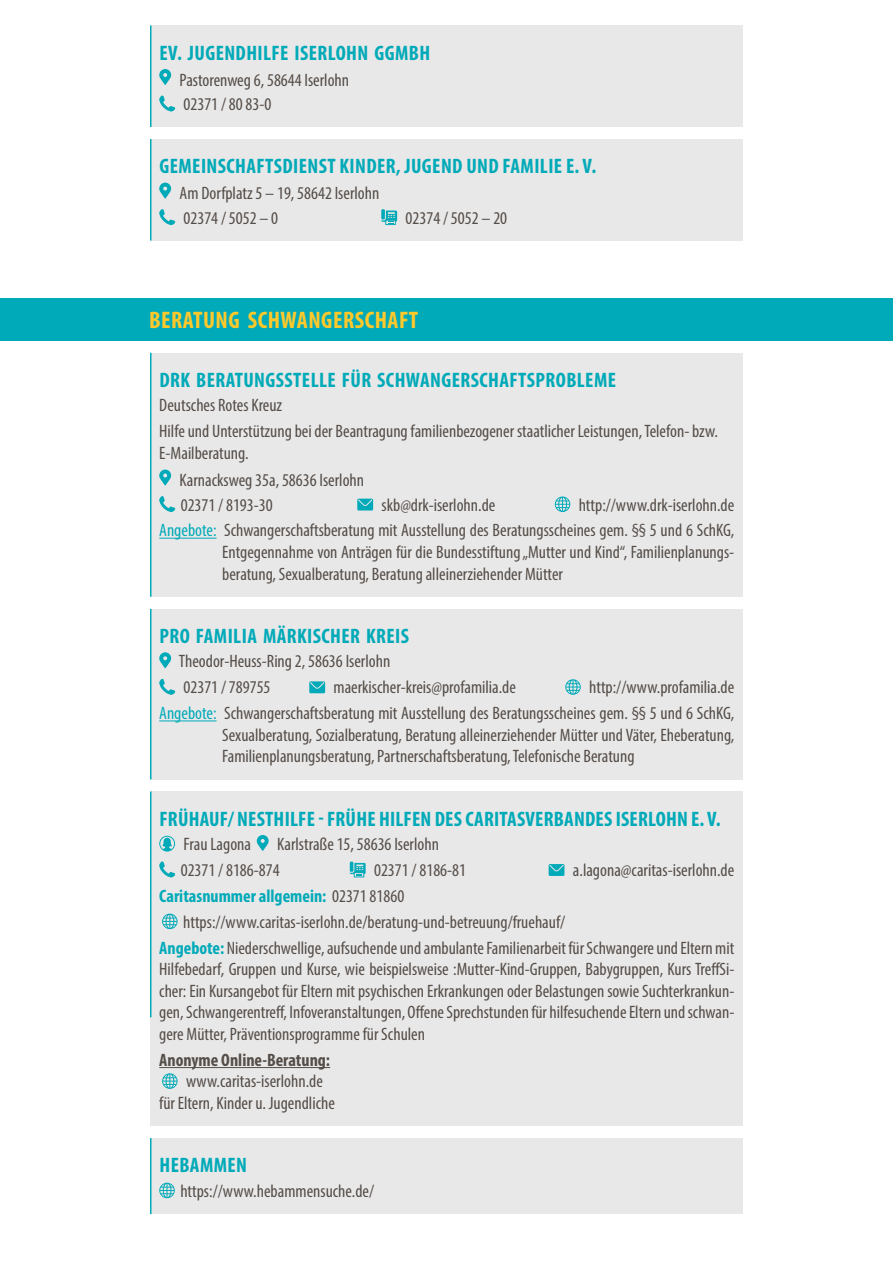
<style>
.page{position:relative;width:893px;height:1263px;background:#fff}
.page>*{position:absolute;margin:0;border:0;box-sizing:border-box;transform-origin:0 0}
.t1{font:700 condensed 24px "Myriad Pro";letter-spacing:.02em;color:#ffc92b}
.t2{font:700 condensed 21px "Myriad Pro";letter-spacing:.02em;color:#00aab8}
.t3{font:condensed 18px/21.6px "Myriad Pro";color:#544d48}
.t4{font:700 condensed 18px "Myriad Pro";color:#00aab8}
.t5{font:700 condensed 18px "Myriad Pro";color:#544d48}
.s1{color:#00aab8}
.s2{font-weight:400;color:#544d48}
.s3{font-weight:700;color:#00aab8}
</style>
<div class="page">
<div style="left:151px;top:26px;width:592px;height:101px;background:#e7e6e6"></div>
<svg style="left:159px;top:69px;width:12px;height:16px"></svg>
<svg style="left:159px;top:96px;width:16px;height:15px"></svg>
<hr style="left:150px;top:26px;width:2px;height:101px;background:#00aab8">
<div style="left:151px;top:139px;width:592px;height:102px;background:#e7e6e6"></div>
<svg style="left:159px;top:183px;width:12px;height:15px"></svg>
<svg style="left:159px;top:209px;width:16px;height:16px"></svg>
<svg style="left:381px;top:211px;width:16px;height:14px"></svg>
<svg style="left:381px;top:209px;width:4px;height:10px"></svg>
<hr style="left:150px;top:139px;width:2px;height:102px;background:#00aab8">
<div style="left:0;top:298px;width:893px;height:43px;background:#00aab8"></div>
<div style="left:151px;top:353px;width:592px;height:244px;background:#e7e6e6"></div>
<hr style="left:159px;top:538px;width:58px;height:1px;background:#00aab8">
<svg style="left:159px;top:470px;width:12px;height:15px"></svg>
<svg style="left:159px;top:496px;width:16px;height:16px"></svg>
<svg style="left:357px;top:499px;width:16px;height:11px"></svg>
<svg style="left:555px;top:496px;width:15px;height:16px"></svg>
<hr style="left:150px;top:353px;width:2px;height:244px;background:#00aab8">
<div style="left:151px;top:609px;width:592px;height:170px;background:#e7e6e6"></div>
<hr style="left:159px;top:720px;width:58px;height:1px;background:#00aab8">
<svg style="left:159px;top:652px;width:12px;height:16px"></svg>
<svg style="left:159px;top:679px;width:16px;height:16px"></svg>
<svg style="left:309px;top:681px;width:16px;height:12px"></svg>
<svg style="left:565px;top:679px;width:16px;height:16px"></svg>
<hr style="left:150px;top:609px;width:2px;height:170px;background:#00aab8">
<div style="left:151px;top:791px;width:592px;height:335px;background:#e7e6e6"></div>
<hr style="left:159px;top:1067px;width:171px;height:1px;background:#544d48">
<svg style="left:159px;top:836px;width:16px;height:15px"></svg>
<svg style="left:257px;top:835px;width:12px;height:16px"></svg>
<svg style="left:159px;top:861px;width:16px;height:16px"></svg>
<svg style="left:350px;top:861px;width:16px;height:16px"></svg>
<svg style="left:549px;top:864px;width:15px;height:12px"></svg>
<svg style="left:162px;top:914px;width:16px;height:15px"></svg>
<svg style="left:162px;top:1073px;width:16px;height:16px"></svg>
<hr style="left:150px;top:791px;width:2px;height:226px;background:#00aab8">
<div style="left:151px;top:1138px;width:592px;height:76px;background:#e7e6e6"></div>
<svg style="left:159px;top:1183px;width:16px;height:15px"></svg>
<hr style="left:150px;top:1138px;width:2px;height:76px;background:#00aab8">
<p class="t2" style="left:159px;top:40px;width:272px">EV. JUGENDHILFE ISERLOHN GGMBH</p>
<p class="t3" style="left:180px;top:67px;width:171px;line-height:24.3px">Pastorenweg 6, 58644 Iserlohn<br>02371 / 80 83-0</p>
<p class="t2" style="left:159px;top:153px;width:438px">GEMEINSCHAFTSDIENST KINDER, JUGEND UND FAMILIE E. V.</p>
<p class="t3" style="left:180px;top:181px;width:201px;line-height:24.3px">Am Dorfplatz 5 – 19, 58642 Iserlohn<br>02374 / 5052 – 0</p>
<p class="t3" style="left:406px;top:207px;width:103px">02374 / 5052 – 20</p>
<h1 class="t1" style="left:149px;top:305px;width:271px">BERATUNG SCHWANGERSCHAFT</h1>
<p class="t2" style="left:159px;top:367px;width:458px">DRK BERATUNGSSTELLE FÜR SCHWANGERSCHAFTSPROBLEME</p>
<p class="t3" style="left:159px;top:392px;width:560px;line-height:25.8px">Deutsches Rotes Kreuz<br>Hilfe und Unterstützung bei der Beantragung familienbezogener staatlicher Leistungen, Telefon- bzw.</p>
<p class="t3" style="left:180px;top:439px;width:186px;line-height:27.3px;text-indent:-20px">E-Mailberatung.<br>Karnacksweg 35a, 58636 Iserlohn</p>
<p class="t3" style="left:181px;top:493px;width:93px">02371 / 8193-30</p>
<p class="t3" style="left:382px;top:493px;width:115px">skb@drk-iserlohn.de</p>
<p class="t3" style="left:159px;top:491px;width:577px;line-height:25.8px;text-align:right">http://www.drk-iserlohn.de<br><span class="s1">Angebote:</span> Schwangerschaftsberatung mit Ausstellung des Beratungsscheines gem. §§ 5 und 6 SchKG,</p>
<p class="t3" style="left:222px;top:541px;width:513px">Entgegennahme von Anträgen für die Bundesstiftung „Mutter und Kind“, Familienplanungs&shy;beratung, Sexualberatung, Beratung alleinerziehender Mütter</p>
<p class="t2" style="left:159px;top:623px;width:251px">PRO FAMILIA MÄRKISCHER KREIS</p>
<p class="t3" style="left:179px;top:648px;width:213px;line-height:25.8px">Theodor-Heuss-Ring 2, 58636 Iserlohn<br>02371 / 789755</p>
<p class="t3" style="left:159px;top:674px;width:577px;line-height:25.8px;text-align:right">http://www.profamilia.de<br><span class="s1">Angebote:</span> Schwangerschaftsberatung mit Ausstellung des Beratungsscheines gem. §§ 5 und 6 SchKG,</p>
<p class="t3" style="left:222px;top:724px;width:514px">Sexualberatung, Sozialberatung, Beratung alleinerziehender Mütter und Väter, Eheberatung,<br>Familienplanungsberatung, Partnerschaftsberatung, Telefonische Beratung</p>
<p class="t3" style="left:334px;top:676px;width:184px">maerkischer-kreis@profamilia.de</p>
<p class="t2" style="left:159px;top:806px;width:563px">FRÜHAUF/ NESTHILFE - FRÜHE HILFEN DES CARITASVERBANDES ISERLOHN E. V.</p>
<p class="t3" style="left:184px;top:833px;width:69px">Frau Lagona</p>
<p class="t3" style="left:181px;top:831px;width:260px;line-height:25.8px;text-indent:96px">Karlstraße 15, 58636 Iserlohn<br>02371 / 8186-874</p>
<p class="t3" style="left:374px;top:859px;width:93px">02371 / 8186-81</p>
<p class="t3" style="left:573px;top:859px;width:163px">a.lagona@caritas-iserlohn.de</p>
<p class="t4" style="left:159px;top:884px;width:246px">Caritasnummer allgemein: <span class="s2">02371 81860</span></p>
<p class="t3" style="left:183px;top:911px;width:383px">https://www.caritas-iserlohn.de/beratung-und-betreuung/fruehauf/</p>
<p class="t3" style="left:159px;top:936px;width:577px"><span class="s3">Angebote:</span> Niederschwellige, aufsuchende und ambulante Familienarbeit für Schwangere und Eltern mit</p>
<p class="t3" style="left:159px;top:958px;width:577px;text-align:justify">Hilfebedarf, Gruppen und Kurse, wie beispielsweise :Mutter-Kind-Gruppen, Babygruppen, Kurs TreffSi&shy;cher: Ein Kursangebot für Eltern mit psychischen Erkrankungen oder Belastungen sowie Suchterkrankun&shy;gen, Schwangerentreff, Infoveranstaltungen, Offene Sprechstunden für hilfesuchende Eltern und schwan&shy;gere Mütter, Präventionsprogramme für Schulen</p>
<p class="t5" style="left:159px;top:1048px;width:172px">Anonyme Online-Beratung:</p>
<p class="t3" style="left:159px;top:1070px;width:177px;text-indent:27px">www.caritas-iserlohn.de für Eltern, Kinder u. Jugendliche</p>
<p class="t2" style="left:159px;top:1152px;width:89px">HEBAMMEN</p>
<p class="t3" style="left:180px;top:1180px;width:195px">https://www.hebammensuche.de/</p>
</div>
